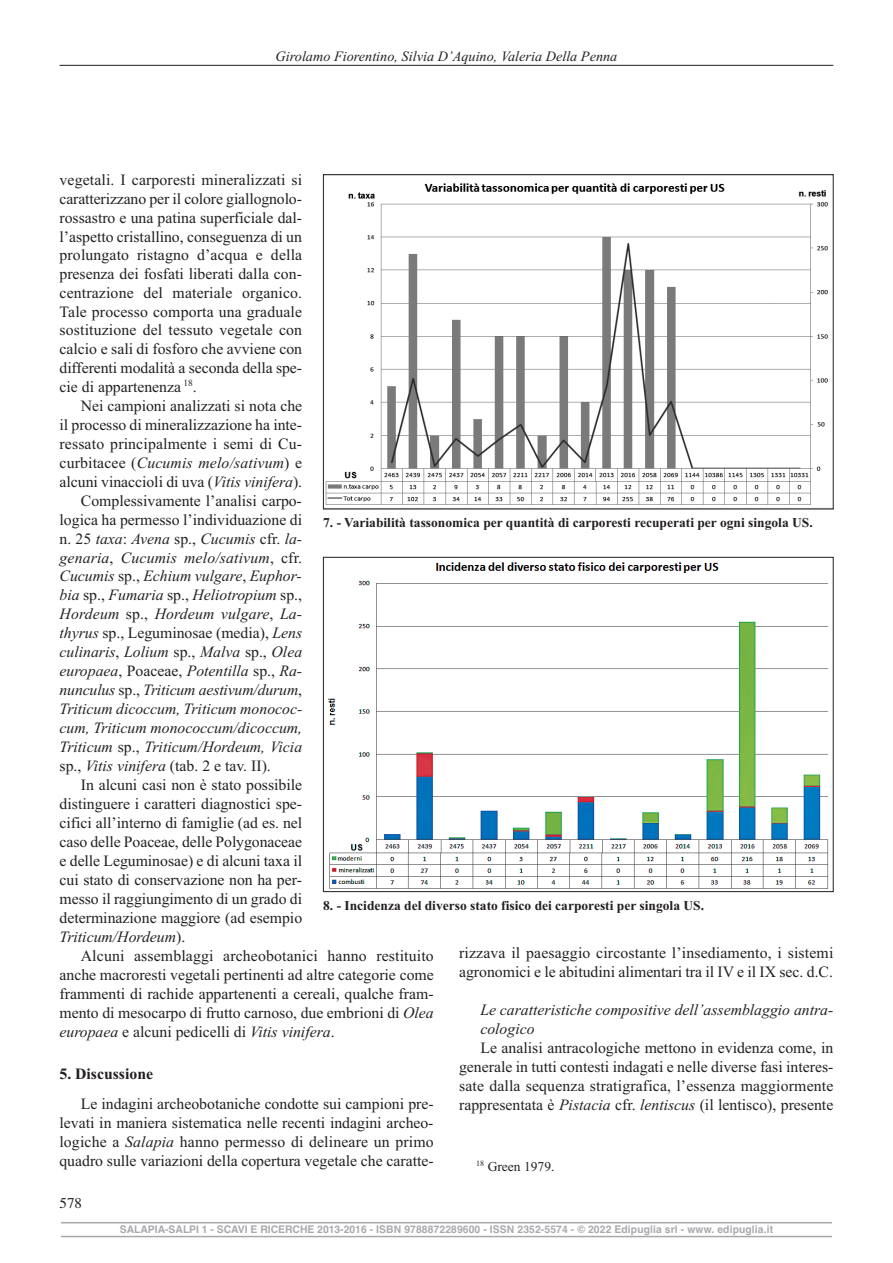
<style>
.page{position:relative;width:893px;height:1263px;background:#fff}
.page>*{position:absolute;margin:0;border:0;box-sizing:border-box;transform-origin:0 0}
.t1{font:15.75px/19px "Times New Roman";color:#231f20}
.t2{font:italic 15.75px "Times New Roman";color:#231f20}
.t3{font:15px "Times";color:#231f20}
.t4{font:italic 14.25px "Times New Roman";color:#231f20}
.t5{font:700 13.5px "Times New Roman";color:#231f20}
.t6{font:13.5px "Times New Roman";color:#231f20}
.t7{font:700 10.5px "Helvetica";letter-spacing:.01em;color:#a8a9ad}
.s1{font-style:normal}
.s2{font-style:italic}
.s3{font-weight:700}
</style>
<div class="page">
<div style="left:60px;top:1220px;width:773px;height:21px;background:linear-gradient(to right,#fff,#fff)"></div>
<hr style="left:61px;top:1222px;width:771px;height:1px;background:#a8a9ad">
<hr style="left:61px;top:1236px;width:771px;height:1px;background:#a8a9ad">
<hr style="left:60px;top:65px;width:773px;height:1px;background:#231f20">
<img style="left:325px;top:183px;width:503px;height:322px">
<img style="left:327px;top:562px;width:502px;height:327px">
<p class="t4" style="left:276px;top:48px;width:343px">Girolamo Fiorentino, Silvia D’Aquino, Valeria Della Penna</p>
<p class="t1" style="left:60px;top:170px;width:244px">vegetali. I carporesti mineralizzati si</p>
<p class="t1" style="left:60px;top:189px;width:244px">caratterizzano per il colore giallognolo-</p>
<p class="t1" style="left:60px;top:208px;width:244px">rossastro e una patina superficiale dal-</p>
<p class="t1" style="left:60px;top:227px;width:244px">l’aspetto cristallino, conseguenza di un</p>
<p class="t1" style="left:60px;top:245px;width:244px">prolungato ristagno d’acqua e della</p>
<p class="t1" style="left:60px;top:264px;width:244px">presenza dei fosfati liberati dalla con-</p>
<p class="t1" style="left:60px;top:283px;width:244px">centrazione del materiale organico.</p>
<p class="t1" style="left:60px;top:302px;width:244px">Tale processo comporta una graduale</p>
<p class="t1" style="left:60px;top:320px;width:244px">sostituzione del tessuto vegetale con</p>
<p class="t1" style="left:60px;top:339px;width:244px">calcio e sali di fosforo che avviene con</p>
<p class="t1" style="left:60px;top:358px;width:244px">differenti modalità a seconda della spe-</p>
<p class="t1" style="left:60px;top:377px;width:139px">cie di appartenenza <sup>18</sup>.</p>
<p class="t1" style="left:81px;top:396px;width:223px">Nei campioni analizzati si nota che</p>
<p class="t1" style="left:60px;top:415px;width:244px">il processo di mineralizzazione ha inte-</p>
<p class="t1" style="left:60px;top:434px;width:244px">ressato principalmente i semi di Cu-</p>
<p class="t2" style="left:60px;top:453px;width:244px"><span class="s1">curbitacee (</span>Cucumis melo/sativum<span class="s1">) e</span></p>
<p class="t1" style="left:60px;top:472px;width:244px">alcuni vinaccioli di uva (<span class="s2">Vitis vinifera</span>).</p>
<p class="t1" style="left:81px;top:491px;width:222px">Complessivamente l’analisi carpo-</p>
<p class="t1" style="left:60px;top:510px;width:244px">logica ha permesso l’individuazione di</p>
<p class="t2" style="left:60px;top:529px;width:244px"><span class="s1">n. 25</span> taxa<span class="s1">:</span> Avena <span class="s1">sp.,</span> Cucumis <span class="s1">cfr.</span> la-</p>
<p class="t2" style="left:60px;top:548px;width:244px">genaria<span class="s1">,</span> Cucumis melo/sativum<span class="s1">, cfr.</span></p>
<p class="t2" style="left:60px;top:567px;width:244px">Cucumis <span class="s1">sp.,</span> Echium vulgare<span class="s1">,</span> Euphor-</p>
<p class="t2" style="left:60px;top:586px;width:244px">bia <span class="s1">sp.,</span> Fumaria <span class="s1">sp.,</span> Heliotropium <span class="s1">sp.,</span></p>
<p class="t2" style="left:60px;top:605px;width:244px">Hordeum <span class="s1">sp.,</span> Hordeum vulgare<span class="s1">,</span> La-</p>
<p class="t1" style="left:60px;top:623px;width:244px"><span class="s2">thyrus</span> sp., Leguminosae (media), <span class="s2">Lens</span></p>
<p class="t2" style="left:60px;top:643px;width:244px">culinaris<span class="s1">,</span> Lolium <span class="s1">sp.,</span> Malva <span class="s1">sp.,</span> Olea</p>
<p class="t2" style="left:60px;top:662px;width:244px">europaea<span class="s1">, Poaceae,</span> Potentilla <span class="s1">sp.,</span> Ra-</p>
<p class="t2" style="left:60px;top:681px;width:244px">nunculus <span class="s1">sp.,</span> Triticum aestivum/durum<span class="s1">,</span></p>
<p class="t2" style="left:60px;top:700px;width:244px">Triticum dicoccum, Triticum monococ-</p>
<p class="t2" style="left:60px;top:719px;width:244px">cum, Triticum monococcum/dicoccum,</p>
<p class="t2" style="left:60px;top:738px;width:244px">Triticum <span class="s1">sp.,</span> Triticum/Hordeum, Vicia</p>
<p class="t1" style="left:60px;top:756px;width:213px">sp., <span class="s2">Vitis vinifera</span> (tab. 2 e tav. II).</p>
<p class="t1" style="left:81px;top:775px;width:223px">In alcuni casi non è stato possibile</p>
<p class="t1" style="left:60px;top:794px;width:244px">distinguere i caratteri diagnostici spe-</p>
<p class="t1" style="left:60px;top:813px;width:244px">cifici all’interno di famiglie (ad es. nel</p>
<p class="t1" style="left:60px;top:832px;width:244px">caso delle Poaceae, delle Polygonaceae</p>
<p class="t1" style="left:60px;top:851px;width:244px">e delle Leguminosae) e di alcuni taxa il</p>
<p class="t1" style="left:60px;top:870px;width:244px">cui stato di conservazione non ha per-</p>
<p class="t1" style="left:60px;top:889px;width:244px">messo il raggiungimento di un grado di</p>
<p class="t1" style="left:60px;top:908px;width:244px">determinazione maggiore (ad esempio</p>
<p class="t2" style="left:60px;top:927px;width:127px">Triticum/Hordeum<span class="s1">).</span></p>
<p class="t1" style="left:81px;top:946px;width:354px">Alcuni assemblaggi archeobotanici hanno restituito</p>
<p class="t1" style="left:60px;top:965px;width:376px">anche macroresti vegetali pertinenti ad altre categorie come</p>
<p class="t1" style="left:59px;top:984px;width:376px">frammenti di rachide appartenenti a cereali, qualche fram-</p>
<p class="t1" style="left:59px;top:1003px;width:376px">mento di mesocarpo di frutto carnoso, due embrioni di <span class="s2">Olea</span></p>
<p class="t2" style="left:59px;top:1022px;width:277px">europaea <span class="s1">e alcuni pedicelli di</span> Vitis vinifera<span class="s1">.</span></p>
<p class="t1" style="left:81px;top:1059px;width:355px;line-height:29.5px;text-indent:-21px"><span class="s3">5. Discussione<br></span>Le indagini archeobotaniche condotte sui campioni pre-</p>
<p class="t1" style="left:59px;top:1113px;width:376px;text-align:justify">levati in maniera sistematica nelle recenti indagini archeo&shy;logiche a <span class="s2">Salapia</span> hanno permesso di delineare un primo quadro sulle variazioni della copertura vegetale che caratte-</p>
<p class="t5" style="left:323px;top:514px;width:491px">7. - Variabilità tassonomica per quantità di carporesti recuperati per ogni singola US.</p>
<p class="t5" style="left:323px;top:897px;width:382px">8. - Incidenza del diverso stato fisico dei carporesti per singola US.</p>
<p class="t1" style="left:459px;top:943px;width:376px">rizzava il paesaggio circostante l’insediamento, i sistemi agronomici e le abitudini alimentari tra il IV e il IX sec. d.C.</p>
<p class="t2" style="left:480px;top:1001px;width:354px">Le caratteristiche compositive dell’assemblaggio antra-</p>
<p class="t2" style="left:480px;top:1020px;width:56px">cologico</p>
<p class="t1" style="left:480px;top:1038px;width:354px">Le analisi antracologiche mettono in evidenza come, in</p>
<p class="t1" style="left:459px;top:1057px;width:376px">generale in tutti contesti indagati e nelle diverse fasi interes-</p>
<p class="t1" style="left:459px;top:1076px;width:376px">sate dalla sequenza stratigrafica, l’essenza maggiormente</p>
<p class="t1" style="left:459px;top:1095px;width:376px">rappresentata è <span class="s2">Pistacia</span> cfr. <span class="s2">lentiscus</span> (il lentisco), presente</p>
<p class="t6" style="left:476px;top:1158px;width:80px"><sup>18</sup> Green 1979.</p>
<p class="t3" style="left:60px;top:1194px;width:24px">578</p>
<p class="t7" style="left:120px;top:1223px;width:655px">SALAPIA-SALPI 1 - SCAVI E RICERCHE 2013-2016 - ISBN 9788872289600 - ISSN 2352-5574 - © 2022 Edipuglia srl - www. edipuglia.it</p>
</div>
